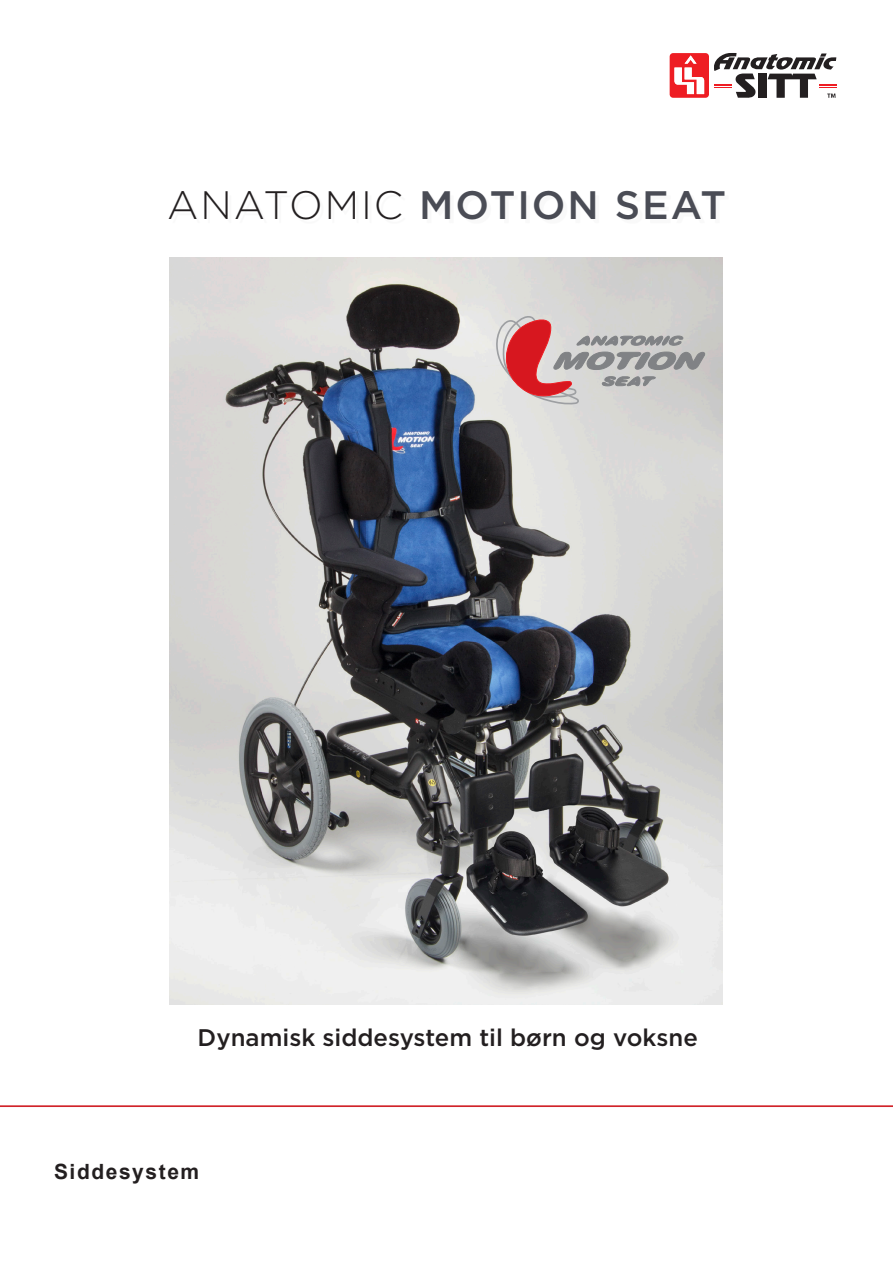
<style>
.page{position:relative;width:893px;height:1263px;background:#fff}
.page>*{position:absolute;margin:0;border:0;box-sizing:border-box;transform-origin:0 0}
.t1{font:500 39.6px "Gotham";letter-spacing:.05em;color:#4a4c55}
.t2{font:500 24px "Gotham";color:#231f20}
.t3{font:700 21px "Arial";letter-spacing:.075em;color:#231f20}
.s1{font-weight:300;color:#231f20}
</style>
<div class="page">
<img style="left:170px;top:257px;width:553px;height:747px">
<svg style="left:497px;top:316px;width:208px;height:90px;background:#c7adad"></svg>
<svg style="left:670px;top:53px;width:166px;height:45px"></svg>
<svg style="left:0;top:1106px;width:893px;height:1px"></svg>
<p class="t1" style="left:167px;top:179px;width:561px"><span class="s1">ANATOMIC</span> MOTION SEAT</p>
<p class="t2" style="left:198px;top:1022px;width:502px">Dynamisk siddesystem til børn og voksne</p>
<p class="t3" style="left:54px;top:1156px;width:147px">Siddesystem</p>
</div>
